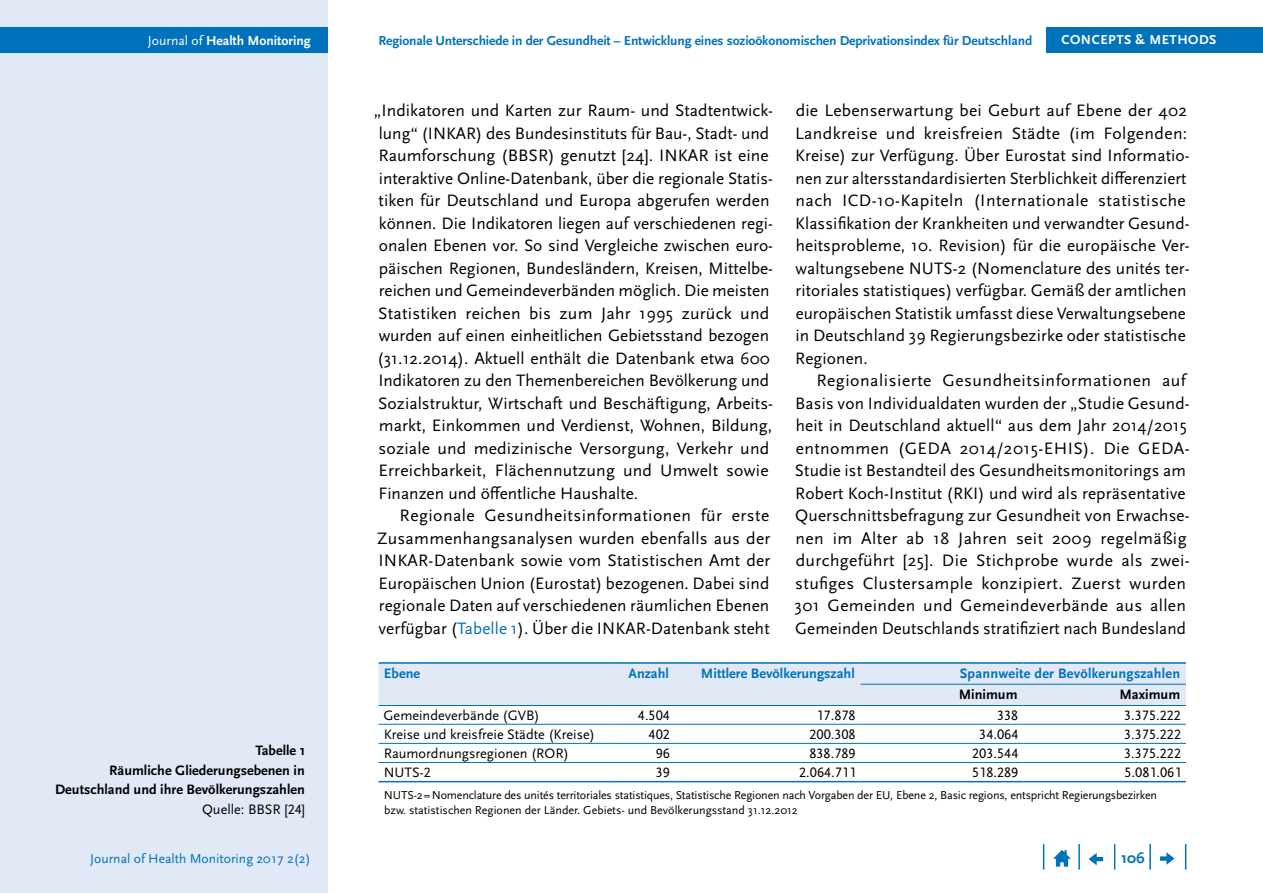
<style>
.page{position:relative;width:1263px;height:893px;background:#fff}
.page>*{position:absolute;margin:0;border:0;box-sizing:border-box;transform-origin:0 0}
.Copy_Einzug{font:17.25px/22.5px "Scala Sans Pro";letter-spacing:.01em;color:#000}
.t1{font:700 15.75px "Scala Sans Pro";color:#0072bc}
.Tab_Text_rb_blau{font:700 14.25px/19.5px "Scala Sans Pro";color:#000;text-align:right}
.Tab_Text_r_Ziffern{font:14.25px "Scala Sans Pro";color:#000}
.Tab_Text_l{font:14.25px "Scala Sans Pro";color:#000}
.Tab_Text_rb_blau-2{font:700 14.25px "Scala Sans Pro";letter-spacing:.015em;color:#0072bc}
.Tab_Text_lb_blau{font:700 14.25px "Scala Sans Pro";color:#0072bc}
.t2{font:700 13.65px "Scala Sans Pro";letter-spacing:-.01em;color:#0072bc}
.t3{font:13.65px "Scala Sans Pro";color:#0072bc}
.t4{font:700 13.65px "Scala Sans Pro";color:#fff}
.t5{font:700 13.5px "Scala Sans Pro";letter-spacing:.04em;color:#fff}
.t6{font:12px/15px "Scala Sans Pro";letter-spacing:-.015em;color:#000}
.s1{font-weight:400}
.s2{color:#0072bc}
</style>
<div class="page">
<div style="left:0;top:0;width:327px;height:893px;background:#e1e8f6"></div>
<div style="left:0;top:28px;width:327px;height:25px;background:#0072bc"></div>
<svg style="left:1185px;top:844px;width:1px;height:26px"></svg>
<hr style="left:1149px;top:844px;width:2px;height:26px;background:#0072bc">
<svg style="left:1114px;top:844px;width:1px;height:26px"></svg>
<hr style="left:1078px;top:844px;width:2px;height:26px;background:#0072bc">
<svg style="left:1043px;top:844px;width:1px;height:26px"></svg>
<svg style="left:1053px;top:850px;width:18px;height:17px"></svg>
<svg style="left:1089px;top:853px;width:14px;height:12px"></svg>
<svg style="left:1160px;top:852px;width:14px;height:13px"></svg>
<div style="left:1046px;top:28px;width:217px;height:25px;background:#0072bc"></div>
<div style="left:378px;top:664px;width:808px;height:41px;background:#e1e8f6"></div>
<hr style="left:378px;top:724px;width:236px;height:1px;background:#0072bc">
<hr style="left:614px;top:724px;width:61px;height:1px;background:#0072bc">
<hr style="left:675px;top:724px;width:186px;height:1px;background:#0072bc">
<hr style="left:861px;top:724px;width:162px;height:1px;background:#0072bc">
<hr style="left:1023px;top:724px;width:163px;height:1px;background:#0072bc">
<hr style="left:378px;top:743px;width:236px;height:1px;background:#0072bc">
<hr style="left:614px;top:743px;width:61px;height:1px;background:#0072bc">
<hr style="left:675px;top:743px;width:186px;height:1px;background:#0072bc">
<hr style="left:861px;top:743px;width:162px;height:1px;background:#0072bc">
<hr style="left:1023px;top:743px;width:163px;height:1px;background:#0072bc">
<hr style="left:378px;top:662px;width:236px;height:2px;background:#0072bc">
<hr style="left:614px;top:662px;width:61px;height:2px;background:#0072bc">
<hr style="left:675px;top:662px;width:186px;height:2px;background:#0072bc">
<hr style="left:861px;top:662px;width:162px;height:2px;background:#0072bc">
<hr style="left:1023px;top:662px;width:163px;height:2px;background:#0072bc">
<hr style="left:861px;top:684px;width:162px;height:1px;background:#0072bc">
<hr style="left:1023px;top:684px;width:163px;height:1px;background:#0072bc">
<hr style="left:378px;top:705px;width:236px;height:1px;background:#0072bc">
<hr style="left:614px;top:705px;width:61px;height:1px;background:#0072bc">
<hr style="left:675px;top:705px;width:186px;height:1px;background:#0072bc">
<hr style="left:861px;top:705px;width:162px;height:1px;background:#0072bc">
<hr style="left:1023px;top:705px;width:163px;height:1px;background:#0072bc">
<hr style="left:378px;top:762px;width:236px;height:1px;background:#0072bc">
<hr style="left:614px;top:762px;width:61px;height:1px;background:#0072bc">
<hr style="left:675px;top:762px;width:186px;height:1px;background:#0072bc">
<hr style="left:861px;top:762px;width:162px;height:1px;background:#0072bc">
<hr style="left:1023px;top:762px;width:163px;height:1px;background:#0072bc">
<hr style="left:378px;top:781px;width:236px;height:1px;background:#0072bc">
<hr style="left:614px;top:781px;width:61px;height:1px;background:#0072bc">
<hr style="left:675px;top:781px;width:186px;height:1px;background:#0072bc">
<hr style="left:861px;top:781px;width:162px;height:1px;background:#0072bc">
<hr style="left:1023px;top:781px;width:163px;height:1px;background:#0072bc">
<p class="t4" style="left:148px;top:33px;width:164px"><span class="s1">Journal of</span> Health Monitoring</p>
<p class="t2" style="left:378px;top:33px;width:655px">Regionale Unterschiede in der Gesundheit – Entwicklung eines sozioökonomischen Deprivationsindex für Deutschland</p>
<p class="t5" style="left:1061px;top:32px;width:157px">CONCEPTS &amp; METHODS</p>
<p class="Tab_Text_rb_blau" style="left:55px;top:741px;width:252px">Tabelle 1<br>Räumliche Gliederungsebenen in<br>Deutschland und ihre Bevölkerungszahlen<br><span class="s1">Quelle: BBSR [24]</span></p>
<p class="Copy_Einzug" style="left:795px;top:99px;width:396px">die Lebenserwartung bei Geburt auf Ebene der 402<br>Landkreise und kreisfreien Städte (im Folgenden:<br>Kreise) zur Verfügung. Über Eurostat sind Informatio&shy;nen zur altersstandardisierten Sterblichkeit differenziert nach ICD-10-Kapiteln (Internationale statistische Klassifikation der Krankheiten und verwandter Gesund&shy;heitsprobleme, 10. Revision) für die europäische Ver&shy;waltungsebene NUTS-2 (Nomenclature des unités ter&shy;ritoriales statistiques) verfügbar. Gemäß der amtlichen europäischen Statistik umfasst diese Verwaltungsebene in Deutschland 39 Regierungsbezirke oder statistische Regionen.</p>
<p class="Copy_Einzug" style="left:795px;top:369px;width:397px;text-indent:22px">Regionalisierte Gesundheitsinformationen auf Basis von Individualdaten wurden der „Studie Gesund&shy;heit in Deutschland aktuell“ aus dem Jahr 2014/2015 entnommen (GEDA 2014/2015-EHIS). Die GEDA-Studie ist Bestandteil des Gesundheitsmonitorings am Robert Koch-Institut (RKI) und wird als repräsentative Querschnittsbefragung zur Gesundheit von Erwachse&shy;nen im Alter ab 18 Jahren seit 2009 regelmäßig durchgeführt [25]. Die Stichprobe wurde als zwei&shy;stufiges Clustersample konzipiert. Zuerst wurden 301 Gemeinden und Gemeindeverbände aus allen Gemeinden Deutschlands stratifiziert nach Bundesland</p>
<p class="Copy_Einzug" style="left:374px;top:99px;width:401px">„Indikatoren und Karten zur Raum- und Stadtentwick&shy;lung“ (INKAR) des Bundesinstituts für Bau-, Stadt- und Raumforschung (BBSR) genutzt [24]. INKAR ist eine interaktive Online-Datenbank, über die regionale Statis&shy;tiken für Deutschland und Europa abgerufen werden können. Die Indikatoren liegen auf verschiedenen regi&shy;onalen Ebenen vor. So sind Vergleiche zwischen euro&shy;päischen Regionen, Bundesländern, Kreisen, Mittelbe&shy;reichen und Gemeindeverbänden möglich. Die meisten Statistiken reichen bis zum Jahr 1995 zurück und wurden auf einen einheitlichen Gebietsstand bezogen (31.12.2014). Aktuell enthält die Datenbank etwa 600<br>Indikatoren zu den Themenbereichen Bevölkerung und Sozialstruktur, Wirtschaft und Beschäftigung, Arbeits&shy;markt, Einkommen und Verdienst, Wohnen, Bildung, soziale und medizinische Versorgung, Verkehr und Erreichbarkeit, Flächennutzung und Umwelt sowie Finanzen und öffentliche Haushalte.</p>
<p class="Copy_Einzug" style="left:377px;top:504px;width:395px;text-align:justify;text-indent:23px">Regionale Gesundheitsinformationen für erste Zusammenhangsanalysen wurden ebenfalls aus der INKAR-Datenbank sowie vom Statistischen Amt der Europäischen Union (Eurostat) bezogenen. Dabei sind regionale Daten auf verschiedenen räumlichen Ebenen verfügbar (<span class="s2">Tabelle 1</span>). Über die INKAR-Datenbank steht</p>
<p class="Tab_Text_lb_blau" style="left:384px;top:665px;width:38px">Ebene</p>
<p class="Tab_Text_rb_blau-2" style="left:628px;top:665px;width:42px">Anzahl</p>
<p class="Tab_Text_rb_blau-2" style="left:701px;top:665px;width:155px">Mittlere Bevölkerungszahl</p>
<p class="Tab_Text_rb_blau-2" style="left:960px;top:665px;width:222px">Spannweite der Bevölkerungszahlen</p>
<p class="Tab_Text_rb_blau" style="left:959px;top:685px;width:60px">Minimum</p>
<p class="Tab_Text_rb_blau" style="left:1119px;top:685px;width:62px">Maximum</p>
<p class="Tab_Text_l" style="left:384px;top:707px;width:158px">Gemeindeverbände (GVB)</p>
<p class="Tab_Text_r_Ziffern" style="left:638px;top:707px;width:34px">4.504</p>
<p class="Tab_Text_r_Ziffern" style="left:816px;top:707px;width:41px">17.878</p>
<p class="Tab_Text_r_Ziffern" style="left:997px;top:707px;width:23px">338</p>
<p class="Tab_Text_r_Ziffern" style="left:1124px;top:707px;width:59px">3.375.222</p>
<p class="Tab_Text_l" style="left:384px;top:726px;width:213px">Kreise und kreisfreie Städte (Kreise)</p>
<p class="Tab_Text_r_Ziffern" style="left:649px;top:726px;width:23px">402</p>
<p class="Tab_Text_r_Ziffern" style="left:809px;top:726px;width:48px">200.308</p>
<p class="Tab_Text_r_Ziffern" style="left:979px;top:726px;width:41px">34.064</p>
<p class="Tab_Text_r_Ziffern" style="left:1124px;top:726px;width:59px">3.375.222</p>
<p class="Tab_Text_l" style="left:384px;top:745px;width:187px">Raumordnungsregionen (ROR)</p>
<p class="Tab_Text_r_Ziffern" style="left:656px;top:745px;width:16px">96</p>
<p class="Tab_Text_r_Ziffern" style="left:809px;top:745px;width:48px">838.789</p>
<p class="Tab_Text_r_Ziffern" style="left:972px;top:745px;width:48px">203.544</p>
<p class="Tab_Text_r_Ziffern" style="left:1124px;top:745px;width:59px">3.375.222</p>
<p class="Tab_Text_l" style="left:384px;top:764px;width:49px">NUTS-2</p>
<p class="Tab_Text_r_Ziffern" style="left:656px;top:764px;width:16px">39</p>
<p class="Tab_Text_r_Ziffern" style="left:799px;top:764px;width:59px">2.064.711</p>
<p class="Tab_Text_r_Ziffern" style="left:972px;top:764px;width:48px">518.289</p>
<p class="Tab_Text_r_Ziffern" style="left:1124px;top:764px;width:59px">5.081.061</p>
<p class="t6" style="left:384px;top:787px;width:775px">NUTS-2 = Nomenclature des unités territoriales statistiques, Statistische Regionen nach Vorgaben der EU, Ebene 2, Basic regions, entspricht Regierungsbezirken bzw. statistischen Regionen der Länder. Gebiets- und Bevölkerungsstand 31.12.2012</p>
<p class="t3" style="left:90px;top:850px;width:222px">Journal of Health Monitoring 2017 2(2)</p>
<p class="t1" style="left:1121px;top:849px;width:25px">106</p>
</div>
